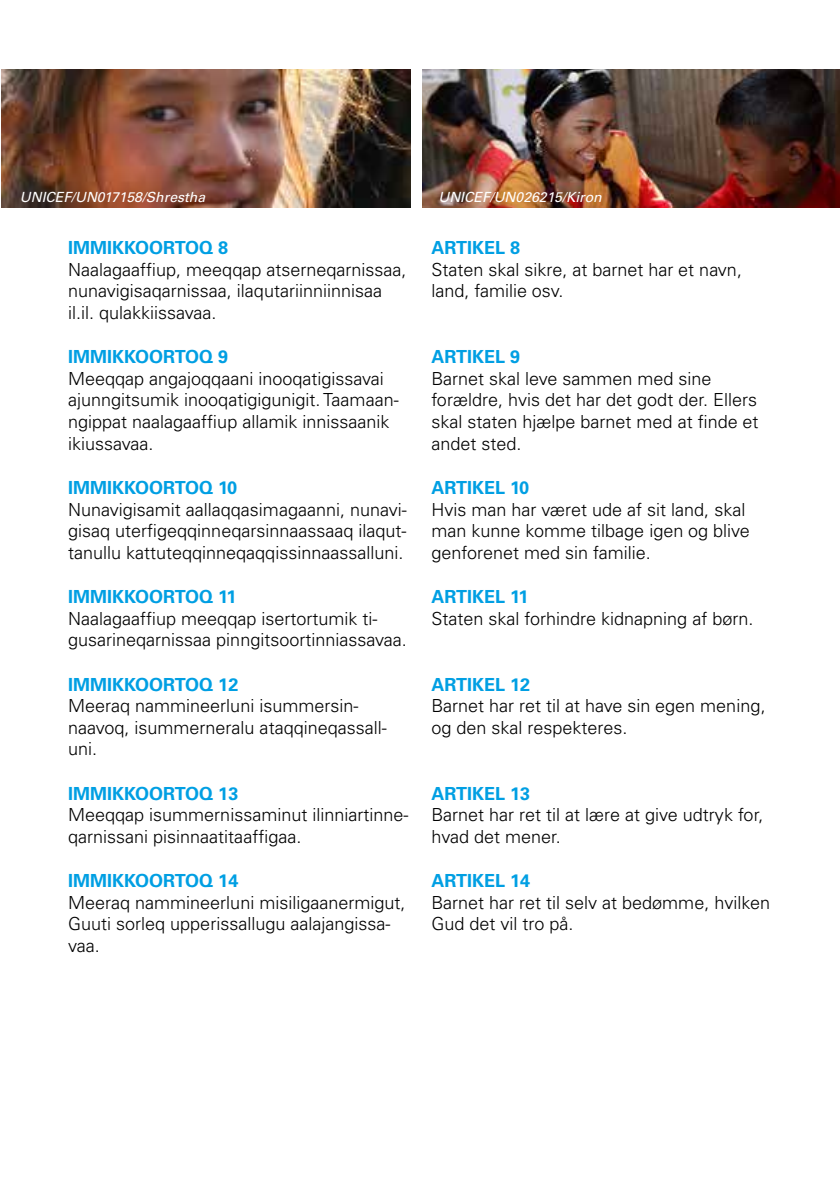
<style>
.page{position:relative;width:840px;height:1191px;background:#fff}
.page>*{position:absolute;margin:0;border:0;box-sizing:border-box;transform-origin:0 0}
.t1{font:300 18px/21.6px "Univers LT Pro 45";color:#000}
.t2{font:700 18px "Univers LT Pro 65";color:#009fe3}
.t3{font:italic 14px "Univers LT Pro 55";color:#fff}
</style>
<div class="page">
<img style="left:2px;top:69px;width:408px;height:138px">
<img style="left:422px;top:69px;width:417px;height:138px">
<p class="t3" style="left:20px;top:188px;width:187px">UNICEF/UN017158/Shrestha</p>
<p class="t3" style="left:438px;top:188px;width:165px">UNICEF/UN026215/Kiron</p>
<p class="t2" style="left:68px;top:237px;width:162px">IMMIKKOORTOQ 8</p>
<p class="t1" style="left:68px;top:258px;width:340px">Naalagaaffiup, meeqqap atserneqarnissaa, nunavigisaqarnissaa, ilaqutariinniinnisaa il.il. qulakkiissavaa.</p>
<p class="t2" style="left:68px;top:346px;width:162px">IMMIKKOORTOQ 9</p>
<p class="t1" style="left:68px;top:367px;width:332px">Meeqqap angajoqqaani inooqatigissavai ajunngitsumik inooqatigigunigit. Taamaan&shy;ngippat naalagaaffiup allamik innissaanik ikiussavaa.</p>
<p class="t2" style="left:68px;top:477px;width:170px">IMMIKKOORTOQ 10</p>
<p class="t1" style="left:68px;top:498px;width:340px;text-align:justify">Nunavigisamit aallaqqasimagaanni, nunavi&shy;gisaq uterfigeqqinneqarsinnaassaaq ilaqut&shy;tanullu kattuteqqinneqaqqissinnaassalluni.</p>
<p class="t2" style="left:68px;top:586px;width:170px">IMMIKKOORTOQ 11</p>
<p class="t1" style="left:68px;top:607px;width:340px">Naalagaaffiup meeqqap isertortumik ti&shy;gusarineqarnissaa pinngitsoortinniassavaa.</p>
<p class="t2" style="left:68px;top:673px;width:172px">IMMIKKOORTOQ 12</p>
<p class="t1" style="left:68px;top:695px;width:320px">Meeraq nammineerluni isummersin&shy;naavoq, isummerneralu ataqqineqassall&shy;uni.</p>
<p class="t2" style="left:68px;top:782px;width:172px">IMMIKKOORTOQ 13</p>
<p class="t1" style="left:68px;top:804px;width:342px">Meeqqap isummernissaminut ilinniartinne&shy;qarnissani pisinnaatitaaffigaa.</p>
<p class="t2" style="left:68px;top:870px;width:172px">IMMIKKOORTOQ 14</p>
<p class="t1" style="left:68px;top:891px;width:339px">Meeraq nammineerluni misiligaanermigut,<br>Guuti sorleq upperissallugu aalajangissa&shy;vaa.</p>
<p class="t2" style="left:431px;top:237px;width:90px">ARTIKEL 8</p>
<p class="t1" style="left:431px;top:258px;width:312px">Staten skal sikre, at barnet har et navn, land, familie osv.</p>
<p class="t2" style="left:431px;top:346px;width:90px">ARTIKEL 9</p>
<p class="t1" style="left:431px;top:367px;width:328px">Barnet skal leve sammen med sine forældre, hvis det har det godt der. Ellers skal staten hjælpe barnet med at finde et andet sted.</p>
<p class="t2" style="left:431px;top:477px;width:99px">ARTIKEL 10</p>
<p class="t1" style="left:431px;top:498px;width:320px">Hvis man har været ude af sit land, skal man kunne komme tilbage igen og blive genforenet med sin familie.</p>
<p class="t2" style="left:431px;top:586px;width:98px">ARTIKEL 11</p>
<p class="t1" style="left:431px;top:607px;width:323px">Staten skal forhindre kidnapning af børn.</p>
<p class="t2" style="left:431px;top:673px;width:100px">ARTIKEL 12</p>
<p class="t1" style="left:431px;top:695px;width:336px">Barnet har ret til at have sin egen mening, og den skal respekteres.</p>
<p class="t2" style="left:431px;top:782px;width:100px">ARTIKEL 13</p>
<p class="t1" style="left:431px;top:804px;width:333px">Barnet har ret til at lære at give udtryk for, hvad det mener.</p>
<p class="t2" style="left:431px;top:870px;width:100px">ARTIKEL 14</p>
<p class="t1" style="left:431px;top:891px;width:340px">Barnet har ret til selv at bedømme, hvilken<br>Gud det vil tro på.</p>
</div>
